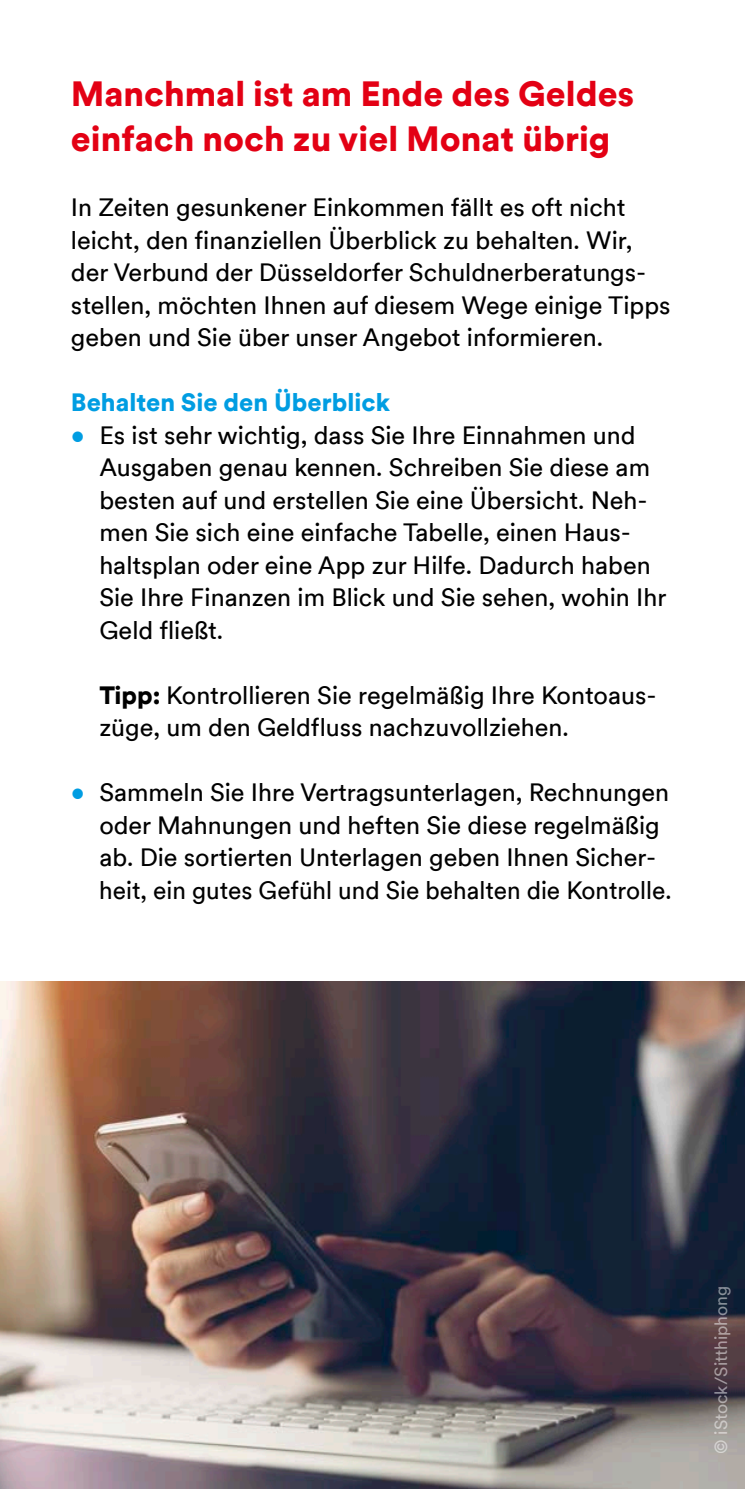
<style>
.page{position:relative;width:745px;height:1489px;background:#fff}
.page>*{position:absolute;margin:0;border:0;box-sizing:border-box;transform-origin:0 0}
.t1{font:900 35px/45px "Duesseldorf Circular TT";color:#e30014}
.t2{font:25px/32.5px "Duesseldorf Circular TT";color:#000}
.t3{font:900 25px "Duesseldorf Circular TT";color:#009de2}
.t4{font:17.5px "Duesseldorf Circular TT";color:#fff}
.s1{color:#009de2}
.s2{font-weight:900}
</style>
<div class="page">
<img style="left:0;top:981px;width:744px;height:507px">
<h1 class="t1" style="left:71px;top:70px;width:564px">Manchmal ist am Ende des Geldes einfach noch zu viel Monat übrig</h1>
<p class="t2" style="left:71px;top:190px;width:600px">In Zeiten gesunkener Einkommen fällt es oft nicht leicht, den finanziellen Überblick zu behalten. Wir, der Verbund der Düsseldorfer Schuldnerberatungs&shy;stellen, möchten Ihnen auf diesem Wege einige Tipps geben und Sie über unser Angebot informieren.</p>
<p class="t3" style="left:71px;top:385px;width:320px">Behalten Sie den Überblick</p>
<p class="t2" style="left:99px;top:417px;width:568px;text-indent:-28px"><span class="s1">•</span> Es ist sehr wichtig, dass Sie Ihre Einnahmen und Ausgaben genau kennen. Schreiben Sie diese am besten auf und erstellen Sie eine Übersicht. Neh&shy;men Sie sich eine einfache Tabelle, einen Haus&shy;haltsplan oder eine App zur Hilfe. Dadurch haben Sie Ihre Finanzen im Blick und Sie sehen, wohin Ihr Geld fließt.</p>
<p class="t2" style="left:99px;top:677px;width:558px"><span class="s2">Tipp:</span> Kontrollieren Sie regelmäßig Ihre Kontoaus&shy;züge, um den Geldfluss nachzuvollziehen.</p>
<p class="t2" style="left:99px;top:775px;width:573px;text-indent:-28px"><span class="s1">•</span> Sammeln Sie Ihre Vertragsunterlagen, Rechnungen oder Mahnungen und heften Sie diese regelmäßig ab. Die sortierten Unterlagen geben Ihnen Sicher&shy;heit, ein gutes Gefühl und Sie behalten die Kontrolle.</p>
<p class="t4" style="left:709px;top:1453px;width:169px;rotate:-90deg">© iStock/Sitthiphong</p>
</div>
